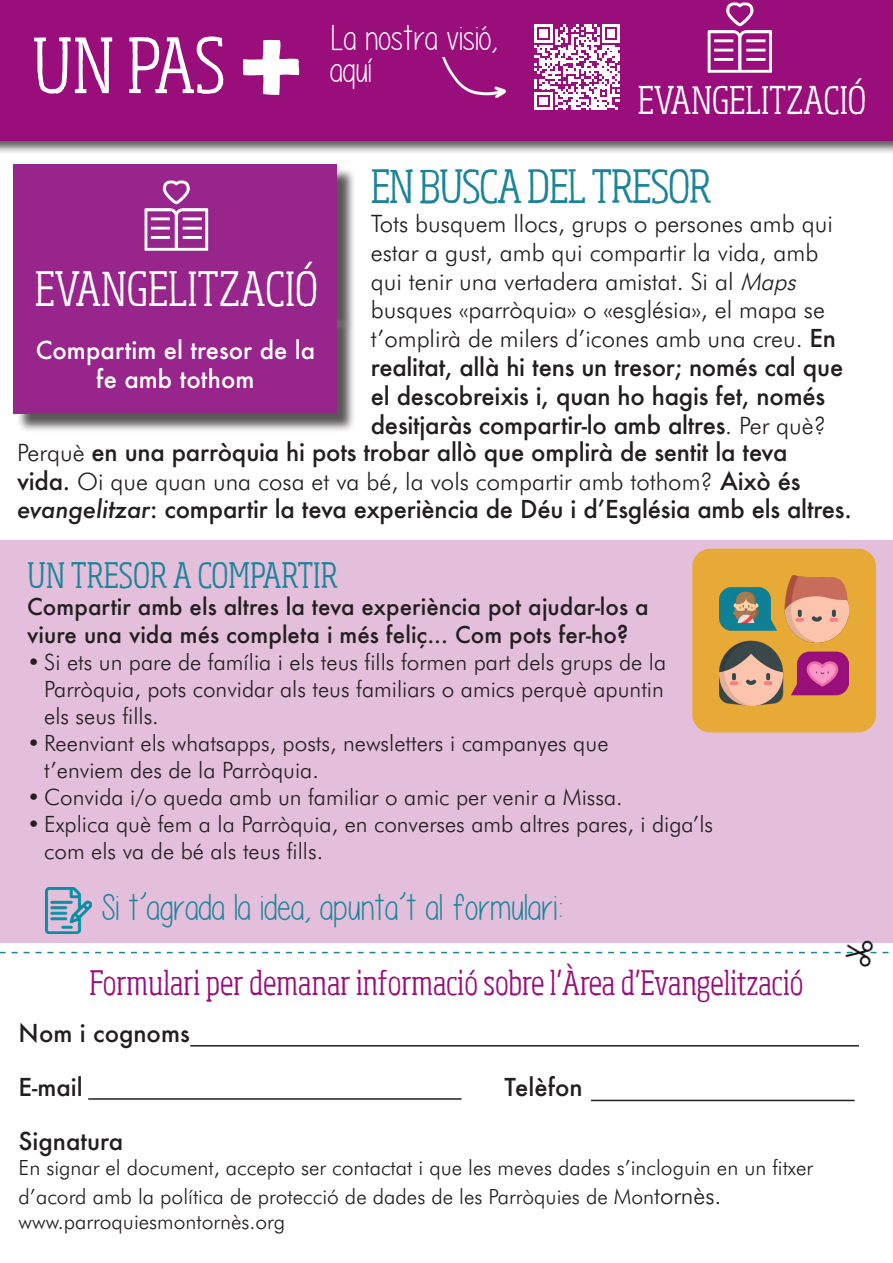
<style>
.page{position:relative;width:893px;height:1263px;background:#fff}
.page>*{position:absolute;margin:0;border:0;box-sizing:border-box;transform-origin:0 0}
.t1{font:800 condensed 120px "Sohoma";color:#fff}
.t2{font:300 condensed 75px "Sohoma";color:#fff}
.t3{font:300 condensed 46.5px "Sohoma";color:#fff}
.t4{font:300 condensed 45px "Sohoma";letter-spacing:-.025em;color:#1c8499}
.t5{font:37.5px "Please write me a song";color:#1c8499}
.t6{font:300 condensed 37.5px "Sohoma";color:#fff}
.t7{font:36px/31.5px "Please write me a song";color:#fff}
.t8{font:300 condensed 34.5px "Sohoma";color:#1c8499}
.t9{font:300 condensed 33px "Sohoma";color:#990f7a}
.t10{font:300 24px/28.8px "Futura BT";color:#231f20}
.t11{font:500 24px/28.8px "Futura";letter-spacing:-.01em;color:#231f20}
.t12{font:500 24px/28.8px "Futura";color:#fff;text-align:center}
.t13{font:300 22.5px/27px "Futura BT";color:#231f20}
.t14{font:500 22.5px/28.8px "Futura";color:#231f20}
.t15{font:300 21px/28.8px "Futura BT";color:#231f20}
.s1{font-style:italic}
.s2{font-family:"Futura";font-weight:500}
.s3{font-family:"Futura BT";font-weight:300}
.s4{font-size:24px}
</style>
<div class="page">
<div style="left:0;top:0;width:893px;height:154px;background:#231f20;opacity:.75"></div>
<div style="left:0;top:0;width:893px;height:140px;background:#990e7b"></div>
<div style="left:16px;top:167px;width:340px;height:165px;background:#231f20;opacity:.75"></div>
<div style="left:14px;top:165px;width:323px;height:148px;background:#97258b"></div>
<div style="left:16px;top:316px;width:340px;height:117px;background:#231f20;opacity:.75"></div>
<div style="left:14px;top:313px;width:323px;height:101px;background:#97258b"></div>
<img style="left:144px;top:180px;width:65px;height:71px">
<svg style="left:534px;top:24px;width:86px;height:86px"></svg>
<img style="left:443px;top:58px;width:63px;height:39px">
<img style="left:707px;top:2px;width:65px;height:71px">
<div style="left:0;top:540px;width:893px;height:403px;background:#e3bfdb"></div>
<div style="left:692px;top:549px;width:184px;height:183px;background:#e8aa37;border-radius:18px"></div>
<img style="left:719px;top:575px;width:130px;height:131px">
<hr style="left:190px;top:1045px;width:669px;height:1px;background:#231f20">
<hr style="left:88px;top:1098px;width:374px;height:2px;background:#231f20">
<hr style="left:591px;top:1100px;width:264px;height:1px;background:#231f20">
<svg style="left:0;top:952px;width:888px;height:1px"></svg>
<img style="left:834px;top:940px;width:50px;height:27px">
<img style="left:45px;top:887px;width:46px;height:46px">
<p class="t2" style="left:32px;top:18px;width:195px">UN PAS</p>
<p class="t1" style="left:239px;top:2px;width:66px">+</p>
<p class="t7" style="left:331px;top:23px;width:169px">La nostra visió, aquí</p>
<p class="t6" style="left:638px;top:76px;width:230px">EVANGELITZACIÓ</p>
<p class="t4" style="left:371px;top:158px;width:342px">EN BUSCA DEL TRESOR</p>
<p class="t10" style="left:371px;top:209px;width:474px">Tots busquem llocs, grups o persones amb qui estar a gust, amb qui compartir la vida, amb qui tenir una vertadera amistat. Si al <span class="s1">Maps </span>busques «parròquia» o «església», el mapa se t’omplirà de milers d’icones amb una creu. <span class="s2">En realitat, allà hi tens un tresor; només cal que el descobreixis i, quan ho hagis fet, només desitjaràs compartir-lo amb altres</span>. Per què?</p>
<p class="t3" style="left:35px;top:259px;width:285px">EVANGELITZACIÓ</p>
<p class="t12" style="left:36px;top:336px;width:281px">Compartim el tresor de la fe amb tothom</p>
<p class="t11" style="left:17px;top:437px;width:836px"><span class="s3">Perquè</span> en una parròquia hi pots trobar allò que omplirà de sentit la teva<br>vida. <span class="s3">Oi que quan una cosa et va bé, la vols compartir amb tothom?</span> Això és <span class="s1">evangelitzar</span>: compartir la teva experiència de Déu i d’Església amb els altres.</p>
<p class="t8" style="left:27px;top:553px;width:312px">UN TRESOR A COMPARTIR</p>
<p class="t14" style="left:27px;top:591px;width:623px">Compartir amb els altres la teva experiència pot ajudar-los a viure una vida més completa i més feliç... Com pots fer-ho<span class="s4">?</span></p>
<p class="t13" style="left:44px;top:649px;width:624px;text-align:justify;text-indent:-17px">• Si ets un pare de família i els teus fills formen part dels grups de la Parròquia, pots convidar als teus familiars o amics perquè apuntin els seus fills.</p>
<p class="t13" style="left:44px;top:730px;width:566px;text-indent:-17px">• Reenviant els whatsapps, posts, newsletters i campanyes que t’enviem des de la Parròquia.</p>
<p class="t13" style="left:27px;top:784px;width:597px">• Convida i/o queda amb un familiar o amic per venir a Missa.</p>
<p class="t13" style="left:44px;top:811px;width:670px;text-indent:-17px">• Explica què fem a la Parròquia, en converses amb altres pares, i diga’ls com els va de bé als teus fills.</p>
<p class="t5" style="left:101px;top:888px;width:464px">Si t’agrada la idea, apunta’t al formulari:</p>
<p class="t9" style="left:89px;top:962px;width:715px">Formulari per demanar informació sobre l’Àrea d’Evangelització</p>
<p class="t11" style="left:19px;top:1018px;width:173px">Nom i cognoms</p>
<p class="t11" style="left:19px;top:1072px;width:66px">E-mail</p>
<p class="t11" style="left:505px;top:1072px;width:80px">Telèfon</p>
<p class="t11" style="left:19px;top:1126px;width:106px">Signatura</p>
<p class="t15" style="left:19px;top:1153px;width:796px">En signar el document, accepto ser contactat i que les meves dades s’incloguin en un fitxer d’acord amb la política de protecció de dades de les Parròquies de Mon<span class="s4">tornès.</span></p>
<p class="t15" style="left:19px;top:1207px;width:268px">www.parroquiesmontornès.org</p>
</div>
